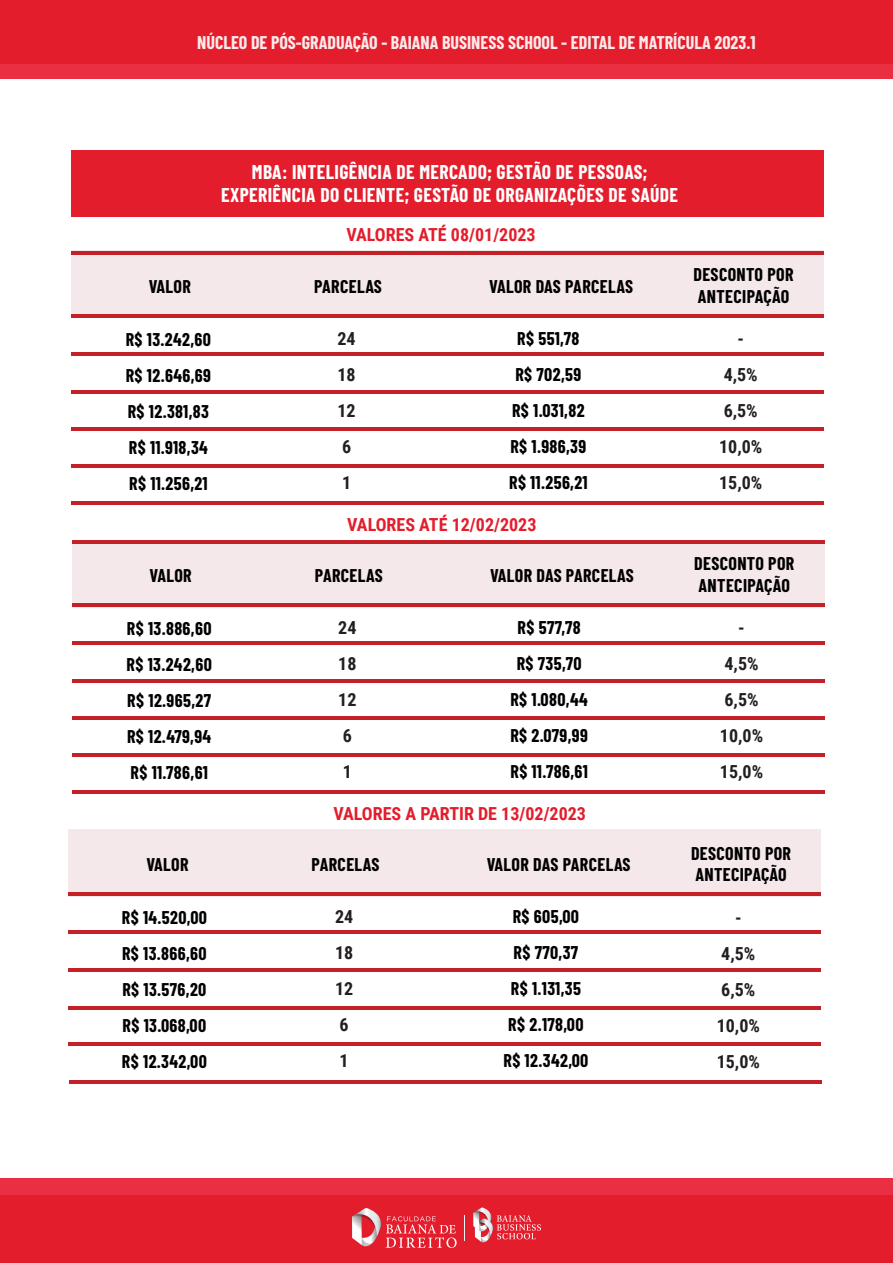
<style>
.page{position:relative;width:893px;height:1263px;background:#fff}
.page>*{position:absolute;margin:0;border:0;box-sizing:border-box;transform-origin:0 0}
.t1{font:700 19.5px/23.4px "Barlow Condensed";letter-spacing:.02em;color:#fff;text-align:center}
.t2{font:700 18px/36px "Barlow Condensed";letter-spacing:.02em;color:#000001}
.t3{font:700 18px/36px "Roboto Condensed";color:#231f20}
.t4{font:700 18px "Roboto Condensed";color:#e41d2c}
.t5{font:700 18px "Barlow Condensed";color:#fdeaea}
</style>
<div class="page">
<div style="left:0;top:1178px;width:893px;height:77px;background:#eb2f42"></div>
<div style="left:0;top:1196px;width:893px;height:67px;background:#e41d2c"></div>
<svg style="left:464px;top:1215px;width:1px;height:26px"></svg>
<svg style="left:352px;top:1208px;width:105px;height:40px"></svg>
<svg style="left:473px;top:1207px;width:68px;height:36px"></svg>
<div style="left:71px;top:251px;width:752px;height:67px;background:#f5e8ea"></div>
<div style="left:71px;top:150px;width:752px;height:67px;background:#e41d2c"></div>
<hr style="left:71px;top:314px;width:753px;height:4px;background:#c32127">
<hr style="left:71px;top:251px;width:752px;height:3px;background:#c32127">
<hr style="left:71px;top:352px;width:752px;height:4px;background:#c32127">
<hr style="left:71px;top:390px;width:753px;height:3px;background:#c32127">
<hr style="left:71px;top:427px;width:752px;height:4px;background:#c32127">
<hr style="left:71px;top:501px;width:752px;height:3px;background:#c32127">
<hr style="left:71px;top:464px;width:752px;height:4px;background:#c32127">
<div style="left:72px;top:540px;width:752px;height:67px;background:#f5e8ea"></div>
<hr style="left:72px;top:603px;width:752px;height:4px;background:#c32127">
<hr style="left:72px;top:540px;width:752px;height:4px;background:#c32127">
<hr style="left:72px;top:641px;width:752px;height:4px;background:#c32127">
<hr style="left:72px;top:679px;width:752px;height:3px;background:#c32127">
<hr style="left:72px;top:717px;width:752px;height:3px;background:#c32127">
<hr style="left:72px;top:790px;width:752px;height:3px;background:#c32127">
<hr style="left:72px;top:753px;width:752px;height:4px;background:#c32127">
<div style="left:69px;top:829px;width:752px;height:67px;background:#f5e8ea"></div>
<hr style="left:69px;top:893px;width:752px;height:3px;background:#c32127">
<hr style="left:69px;top:930px;width:752px;height:4px;background:#c32127">
<hr style="left:69px;top:968px;width:752px;height:4px;background:#c32127">
<hr style="left:69px;top:1006px;width:752px;height:3px;background:#c32127">
<hr style="left:69px;top:1080px;width:753px;height:3px;background:#c32127">
<hr style="left:69px;top:1042px;width:752px;height:4px;background:#c32127">
<div style="left:0;top:1px;width:893px;height:78px;background:#eb2f42"></div>
<div style="left:0;top:0;width:893px;height:64px;background:#e41d2c"></div>
<p class="t5" style="left:197px;top:30px;width:560px">NÚCLEO DE PÓS-GRADUAÇÃO - BAIANA BUSINESS SCHOOL - EDITAL DE MATRÍCULA 2023.1</p>
<p class="t1" style="left:221px;top:159px;width:458px">MBA: INTELIGÊNCIA DE MERCADO; GESTÃO DE PESSOAS;<br>EXPERIÊNCIA DO CLIENTE; GESTÃO DE ORGANIZAÇÕES DE SAÚDE</p>
<p class="t4" style="left:346px;top:222px;width:191px">VALORES ATÉ 08/01/2023</p>
<p class="t2" style="left:693px;top:263px;width:102px;line-height:21.6px">DESCONTO POR<br>ANTECIPAÇÃO</p>
<p class="t2" style="left:149px;top:267px;width:44px">VALOR</p>
<p class="t2" style="left:314px;top:267px;width:69px">PARCELAS</p>
<p class="t2" style="left:489px;top:267px;width:145px">VALOR DAS PARCELAS</p>
<p class="t2" style="left:126px;top:320px;width:87px">R$ 13.242,60<br>R$ 12.646,69<br>R$ 12.381,83<br>R$ 11.918,34<br>R$ 11.256,21</p>
<p class="t3" style="left:337px;top:319px;width:20px">24<br>18<br>12<br>6<br>1</p>
<p class="t2" style="left:509px;top:319px;width:80px;text-align:center">R$ 551,78<br>R$ 702,59<br>R$ 1.031,82<br>R$ 1.986,39<br>R$ 11.256,21</p>
<p class="t3" style="left:719px;top:320px;width:45px;text-align:center">-<br>4,5%<br>6,5%<br>10,0%<br>15,0%</p>
<p class="t4" style="left:347px;top:512px;width:191px">VALORES ATÉ 12/02/2023</p>
<p class="t2" style="left:694px;top:552px;width:102px;line-height:21.6px">DESCONTO POR<br>ANTECIPAÇÃO</p>
<p class="t2" style="left:150px;top:556px;width:44px">VALOR</p>
<p class="t2" style="left:315px;top:556px;width:69px">PARCELAS</p>
<p class="t2" style="left:490px;top:556px;width:145px">VALOR DAS PARCELAS</p>
<p class="t2" style="left:127px;top:609px;width:87px;text-align:justify">R$ 13.886,60<br>R$ 13.242,60<br>R$ 12.965,27<br>R$ 12.479,94<br>R$ 11.786,61</p>
<p class="t3" style="left:338px;top:609px;width:20px">24<br>18<br>12<br>6<br>1</p>
<p class="t2" style="left:510px;top:608px;width:79px;text-align:center">R$ 577,78<br>R$ 735,70<br>R$ 1.080,44<br>R$ 2.079,99<br>R$ 11.786,61</p>
<p class="t3" style="left:720px;top:609px;width:45px;text-align:center">-<br>4,5%<br>6,5%<br>10,0%<br>15,0%</p>
<p class="t4" style="left:333px;top:801px;width:254px">VALORES A PARTIR DE 13/02/2023</p>
<p class="t2" style="left:691px;top:841px;width:102px;line-height:21.6px">DESCONTO POR<br>ANTECIPAÇÃO</p>
<p class="t2" style="left:146px;top:846px;width:44px">VALOR</p>
<p class="t2" style="left:312px;top:846px;width:69px">PARCELAS</p>
<p class="t2" style="left:487px;top:846px;width:145px">VALOR DAS PARCELAS</p>
<p class="t2" style="left:122px;top:899px;width:87px;text-align:justify">R$ 14.520,00<br>R$ 13.866,60<br>R$ 13.576,20<br>R$ 13.068,00<br>R$ 12.342,00</p>
<p class="t3" style="left:335px;top:898px;width:20px">24<br>18<br>12<br>6<br>1</p>
<p class="t2" style="left:503px;top:898px;width:86px;text-align:center">R$ 605,00<br>R$ 770,37<br>R$ 1.131,35<br>R$ 2.178,00<br>R$ 12.342,00</p>
<p class="t3" style="left:717px;top:898px;width:45px;text-align:center">-<br>4,5%<br>6,5%<br>10,0%<br>15,0%</p>
</div>
